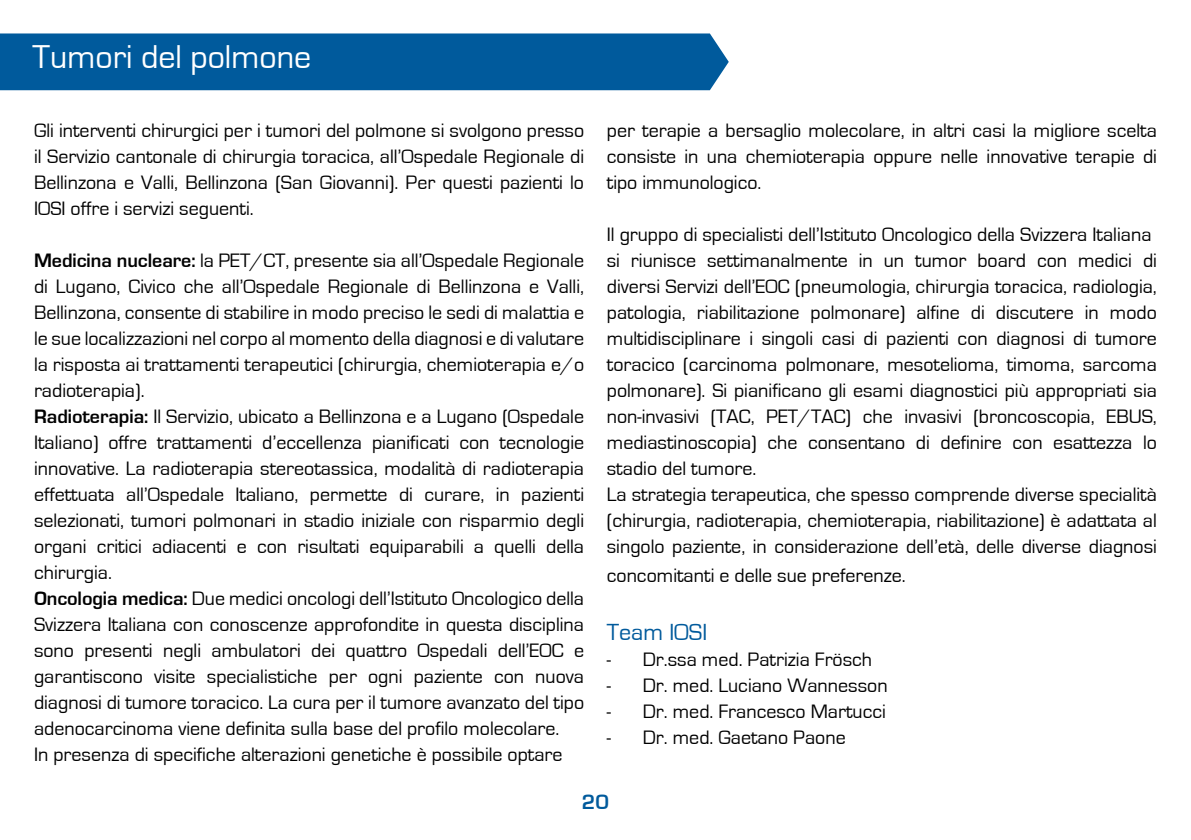
<style>
.page{position:relative;width:1191px;height:840px;background:#fff}
.page>*{position:absolute;margin:0;border:0;box-sizing:border-box;transform-origin:0 0}
.t1{font:34px "Eurostile";color:#fff}
.t2{font:24px "Eurostile";color:#005a9c}
.t3{font:20px/26px "Eurostile";color:#000;text-align:justify}
.t4{font:600 19.2px "Eurostile";color:#005a9c}
.s1{font-weight:700}
</style>
<div class="page">
<div style="left:0;top:33px;width:729px;height:57px;background:#005a9c"></div>
<h1 class="t1" style="left:33px;top:39px;width:280px">Tumori del polmone</h1>
<p class="t3" style="left:34px;top:117px;width:551px">Gli interventi chirurgici per i tumori del polmone si svolgono presso il Servizio cantonale di chirurgia toracica, all’Ospedale Regionale di Bellinzona e Valli, Bellinzona (San Giovanni). Per questi pazienti lo IOSI offre i servizi seguenti.</p>
<p class="t3" style="left:34px;top:247px;width:551px;text-align:left"><span class="s1">Medicina nucleare:</span> la PET/CT, presente sia all’Ospedale Regionale di Lugano, Civico che all’Ospedale Regionale di Bellinzona e Valli, Bellinzona, consente di stabilire in modo preciso le sedi di malattia e le sue localizzazioni nel corpo al momento della diagnosi e di valutare la risposta ai trattamenti terapeutici (chirurgia, chemioterapia e/o radioterapia).<br><span class="s1">Radioterapia:</span> Il Servizio, ubicato a Bellinzona e a Lugano (Ospedale Italiano) offre trattamenti d’eccellenza pianificati con tecnologie innovative. La radioterapia stereotassica, modalità di radioterapia effettuata all’Ospedale Italiano, permette di curare, in pazienti selezionati, tumori polmonari in stadio iniziale con risparmio degli organi critici adiacenti e con risultati equiparabili a quelli della chirurgia.<br><span class="s1">Oncologia medica:</span> Due medici oncologi dell’Istituto Oncologico della Svizzera Italiana con conoscenze approfondite in questa disciplina sono presenti negli ambulatori dei quattro Ospedali dell’EOC e garantiscono visite specialistiche per ogni paziente con nuova diagnosi di tumore toracico. La cura per il tumore avanzato del tipo adenocarcinoma viene definita sulla base del profilo molecolare.<br>In presenza di specifiche alterazioni genetiche è possibile optare</p>
<p class="t3" style="left:607px;top:117px;width:551px">per terapie a bersaglio molecolare, in altri casi la migliore scelta consiste in una chemioterapia oppure nelle innovative terapie di tipo immunologico.</p>
<p class="t3" style="left:607px;top:221px;width:551px;text-align:left">Il gruppo di specialisti dell’Istituto Oncologico della Svizzera Italiana si riunisce settimanalmente in un tumor board con medici di diversi Servizi dell’EOC (pneumologia, chirurgia toracica, radiologia, patologia, riabilitazione polmonare) alfine di discutere in modo multidisciplinare i singoli casi di pazienti con diagnosi di tumore toracico (carcinoma polmonare, mesotelioma, timoma, sarcoma polmonare). Si pianificano gli esami diagnostici più appropriati sia non-invasivi (TAC, PET/TAC) che invasivi (broncoscopia, EBUS, mediastinoscopia) che consentano di definire con esattezza lo stadio del tumore.<br>La strategia terapeutica, che spesso comprende diverse specialità (chirurgia, radioterapia, chemioterapia, riabilitazione) è adattata al singolo paziente, in considerazione dell’età, delle diverse diagnosi</p>
<p class="t3" style="left:607px;top:562px;width:300px">concomitanti e delle sue preferenze.</p>
<p class="t2" style="left:607px;top:618px;width:102px">Team IOSI</p>
<p class="t3" style="left:607px;top:646px;width:267px">- Dr.ssa med. Patrizia Frösch</p>
<p class="t3" style="left:607px;top:672px;width:282px">- Dr. med. Luciano Wannesson</p>
<p class="t3" style="left:607px;top:698px;width:281px">- Dr. med. Francesco Martucci</p>
<p class="t3" style="left:607px;top:724px;width:240px">- Dr. med. Gaetano Paone</p>
<p class="t4" style="left:582px;top:789px;width:29px">20</p>
</div>
